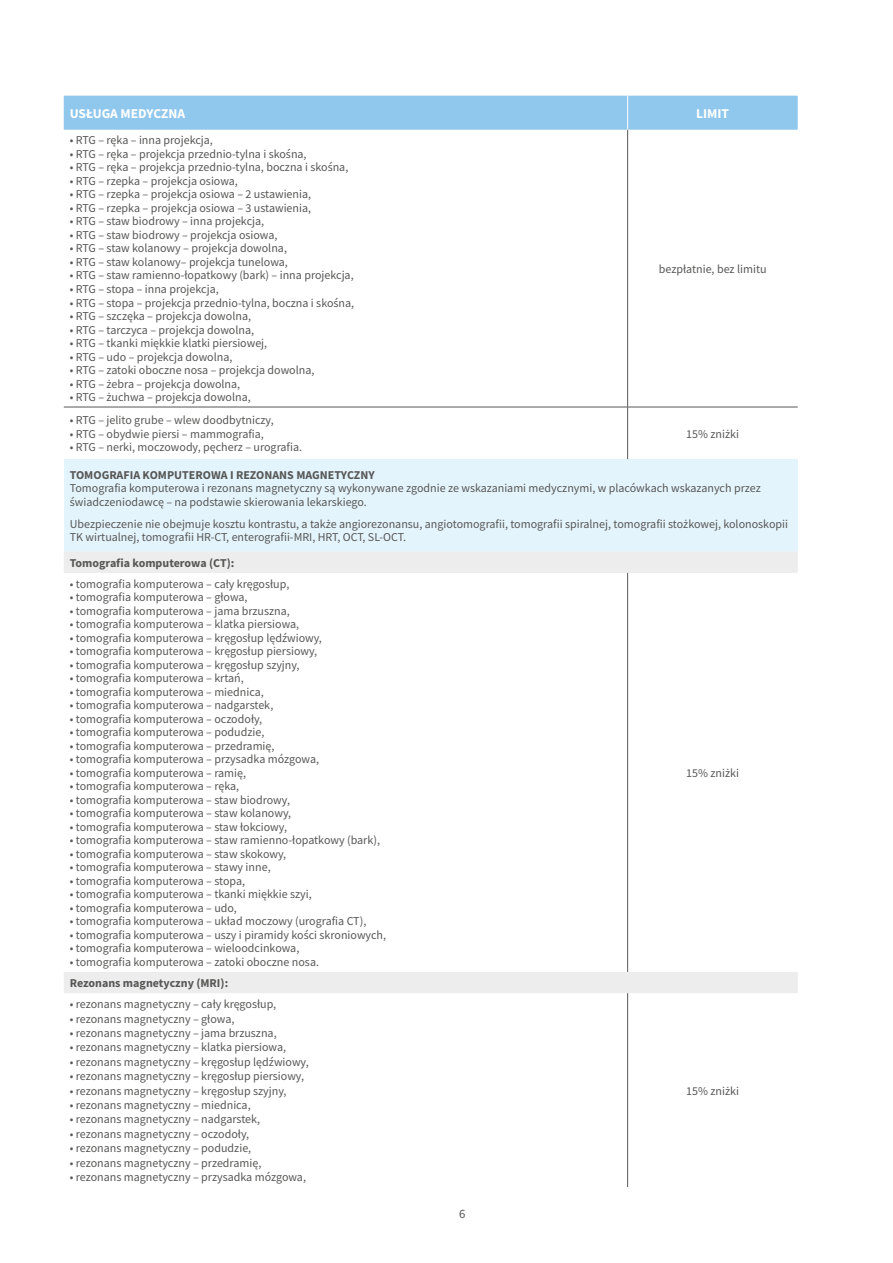
<style>
.page{position:relative;width:893px;height:1263px;background:#fff}
.page>*{position:absolute;margin:0;border:0;box-sizing:border-box;transform-origin:0 0}
.t1{font:700 13.5px "Source Sans Pro";color:#fff}
.t2{font:12.75px "Source Sans Pro";color:#575756}
.t3{font:12px/13.5px "Source Sans Pro";color:#575756}
.t4{font:700 12px "Source Sans Pro";color:#575756}
</style>
<div class="page">
<div style="left:64px;top:96px;width:734px;height:34px;background:#8fc7ed"></div>
<div style="left:64px;top:459px;width:734px;height:93px;background:#e4f4fc"></div>
<svg style="left:64px;top:552px;width:734px;height:441px"></svg>
<hr style="left:627px;top:130px;width:1px;height:277px;background:#575756">
<hr style="left:627px;top:407px;width:1px;height:52px;background:#575756">
<hr style="left:627px;top:573px;width:1px;height:399px;background:#575756">
<hr style="left:627px;top:993px;width:1px;height:194px;background:#575756">
<hr style="left:627px;top:96px;width:1px;height:34px;background:#fff">
<hr style="left:64px;top:407px;width:564px;height:1px;background:#575756">
<hr style="left:628px;top:407px;width:170px;height:1px;background:#575756">
<p class="t1" style="left:70px;top:104px;width:117px">USŁUGA MEDYCZNA</p>
<p class="t1" style="left:696px;top:104px;width:34px">LIMIT</p>
<p class="t3" style="left:70px;top:134px;width:145px">• RTG – ręka – inna projekcja,</p>
<p class="t3" style="left:70px;top:147px;width:238px">• RTG – ręka – projekcja przednio-tylna i skośna,</p>
<p class="t3" style="left:70px;top:161px;width:280px">• RTG – ręka – projekcja przednio-tylna, boczna i skośna,</p>
<p class="t3" style="left:70px;top:174px;width:170px">• RTG – rzepka – projekcja osiowa,</p>
<p class="t3" style="left:70px;top:188px;width:243px">• RTG – rzepka – projekcja osiowa – 2 ustawienia,</p>
<p class="t3" style="left:70px;top:201px;width:243px">• RTG – rzepka – projekcja osiowa – 3 ustawienia,</p>
<p class="t3" style="left:70px;top:215px;width:196px">• RTG – staw biodrowy – inna projekcja,</p>
<p class="t3" style="left:70px;top:228px;width:209px">• RTG – staw biodrowy – projekcja osiowa,</p>
<p class="t3" style="left:70px;top:242px;width:219px">• RTG – staw kolanowy – projekcja dowolna,</p>
<p class="t3" style="left:70px;top:255px;width:220px">• RTG – staw kolanowy– projekcja tunelowa,</p>
<p class="t3" style="left:70px;top:269px;width:285px">• RTG – staw ramienno-łopatkowy (bark) – inna projekcja,</p>
<p class="t3" style="left:70px;top:282px;width:150px">• RTG – stopa – inna projekcja,</p>
<p class="t3" style="left:70px;top:296px;width:286px">• RTG – stopa – projekcja przednio-tylna, boczna i skośna,</p>
<p class="t3" style="left:70px;top:309px;width:183px">• RTG – szczęka – projekcja dowolna,</p>
<p class="t3" style="left:70px;top:323px;width:186px">• RTG – tarczyca – projekcja dowolna,</p>
<p class="t3" style="left:70px;top:336px;width:199px">• RTG – tkanki miękkie klatki piersiowej,</p>
<p class="t3" style="left:70px;top:350px;width:164px">• RTG – udo – projekcja dowolna,</p>
<p class="t3" style="left:70px;top:363px;width:246px">• RTG – zatoki oboczne nosa – projekcja dowolna,</p>
<p class="t3" style="left:70px;top:377px;width:172px">• RTG – żebra – projekcja dowolna,</p>
<p class="t3" style="left:70px;top:390px;width:183px">• RTG – żuchwa – projekcja dowolna,</p>
<p class="t3" style="left:659px;top:262px;width:109px">bezpłatnie, bez limitu</p>
<p class="t3" style="left:70px;top:413px;width:205px">• RTG – jelito grube – wlew doodbytniczy,</p>
<p class="t3" style="left:70px;top:427px;width:196px">• RTG – obydwie piersi – mammografia,</p>
<p class="t3" style="left:70px;top:440px;width:234px">• RTG – nerki, moczowody, pęcherz – urografia.</p>
<p class="t3" style="left:686px;top:427px;width:54px">15% zniżki</p>
<p class="t4" style="left:70px;top:466px;width:306px">TOMOGRAFIA KOMPUTEROWA I REZONANS MAGNETYCZNY</p>
<p class="t3" style="left:70px;top:481px;width:693px">Tomografia komputerowa i rezonans magnetyczny są wykonywane zgodnie ze wskazaniami medycznymi, w placówkach wskazanych przez świadczeniodawcę – na podstawie skierowania lekarskiego.</p>
<p class="t3" style="left:70px;top:517px;width:720px">Ubezpieczenie nie obejmuje kosztu kontrastu, a także angiorezonansu, angiotomografii, tomografii spiralnej, tomografii stożkowej, kolonoskopii<br>TK wirtualnej, tomografii HR-CT, enterografii-MRI, HRT, OCT, SL-OCT.</p>
<p class="t4" style="left:70px;top:555px;width:166px">Tomografia komputerowa (CT):</p>
<p class="t3" style="left:70px;top:577px;width:221px">• tomografia komputerowa – cały kręgosłup,</p>
<p class="t3" style="left:70px;top:591px;width:179px">• tomografia komputerowa – głowa,</p>
<p class="t3" style="left:70px;top:604px;width:221px">• tomografia komputerowa – jama brzuszna,</p>
<p class="t3" style="left:70px;top:618px;width:231px">• tomografia komputerowa – klatka piersiowa,</p>
<p class="t3" style="left:70px;top:631px;width:254px">• tomografia komputerowa – kręgosłup lędźwiowy,</p>
<p class="t3" style="left:70px;top:645px;width:249px">• tomografia komputerowa – kręgosłup piersiowy,</p>
<p class="t3" style="left:70px;top:658px;width:231px">• tomografia komputerowa – kręgosłup szyjny,</p>
<p class="t3" style="left:70px;top:672px;width:176px">• tomografia komputerowa – krtań,</p>
<p class="t3" style="left:70px;top:685px;width:195px">• tomografia komputerowa – miednica,</p>
<p class="t3" style="left:70px;top:699px;width:205px">• tomografia komputerowa – nadgarstek,</p>
<p class="t3" style="left:70px;top:712px;width:194px">• tomografia komputerowa – oczodoły,</p>
<p class="t3" style="left:70px;top:726px;width:196px">• tomografia komputerowa – podudzie,</p>
<p class="t3" style="left:70px;top:739px;width:206px">• tomografia komputerowa – przedramię,</p>
<p class="t3" style="left:70px;top:753px;width:251px">• tomografia komputerowa – przysadka mózgowa,</p>
<p class="t3" style="left:70px;top:766px;width:178px">• tomografia komputerowa – ramię,</p>
<p class="t3" style="left:70px;top:780px;width:171px">• tomografia komputerowa – ręka,</p>
<p class="t3" style="left:70px;top:793px;width:222px">• tomografia komputerowa – staw biodrowy,</p>
<p class="t3" style="left:70px;top:807px;width:223px">• tomografia komputerowa – staw kolanowy,</p>
<p class="t3" style="left:70px;top:820px;width:219px">• tomografia komputerowa – staw łokciowy,</p>
<p class="t3" style="left:70px;top:834px;width:312px">• tomografia komputerowa – staw ramienno-łopatkowy (bark),</p>
<p class="t3" style="left:70px;top:847px;width:218px">• tomografia komputerowa – staw skokowy,</p>
<p class="t3" style="left:70px;top:861px;width:202px">• tomografia komputerowa – stawy inne,</p>
<p class="t3" style="left:70px;top:874px;width:177px">• tomografia komputerowa – stopa,</p>
<p class="t3" style="left:70px;top:888px;width:244px">• tomografia komputerowa – tkanki miękkie szyi,</p>
<p class="t3" style="left:70px;top:901px;width:169px">• tomografia komputerowa – udo,</p>
<p class="t3" style="left:70px;top:915px;width:298px">• tomografia komputerowa – układ moczowy (urografia CT),</p>
<p class="t3" style="left:70px;top:928px;width:318px">• tomografia komputerowa – uszy i piramidy kości skroniowych,</p>
<p class="t3" style="left:70px;top:942px;width:231px">• tomografia komputerowa – wieloodcinkowa,</p>
<p class="t3" style="left:70px;top:955px;width:251px">• tomografia komputerowa – zatoki oboczne nosa.</p>
<p class="t3" style="left:686px;top:766px;width:54px">15% zniżki</p>
<p class="t4" style="left:70px;top:975px;width:160px">Rezonans magnetyczny (MRI):</p>
<p class="t3" style="left:70px;top:997px;width:208px">• rezonans magnetyczny – cały kręgosłup,</p>
<p class="t3" style="left:70px;top:1012px;width:166px">• rezonans magnetyczny – głowa,</p>
<p class="t3" style="left:70px;top:1026px;width:208px">• rezonans magnetyczny – jama brzuszna,</p>
<p class="t3" style="left:70px;top:1040px;width:218px">• rezonans magnetyczny – klatka piersiowa,</p>
<p class="t3" style="left:70px;top:1055px;width:241px">• rezonans magnetyczny – kręgosłup lędźwiowy,</p>
<p class="t3" style="left:70px;top:1069px;width:236px">• rezonans magnetyczny – kręgosłup piersiowy,</p>
<p class="t3" style="left:70px;top:1084px;width:218px">• rezonans magnetyczny – kręgosłup szyjny,</p>
<p class="t3" style="left:70px;top:1098px;width:182px">• rezonans magnetyczny – miednica,</p>
<p class="t3" style="left:70px;top:1112px;width:192px">• rezonans magnetyczny – nadgarstek,</p>
<p class="t3" style="left:70px;top:1127px;width:181px">• rezonans magnetyczny – oczodoły,</p>
<p class="t3" style="left:70px;top:1141px;width:183px">• rezonans magnetyczny – podudzie,</p>
<p class="t3" style="left:70px;top:1156px;width:193px">• rezonans magnetyczny – przedramię,</p>
<p class="t3" style="left:70px;top:1170px;width:238px">• rezonans magnetyczny – przysadka mózgowa,</p>
<p class="t2" style="left:459px;top:1206px;width:8px">6</p>
<p class="t3" style="left:686px;top:1084px;width:54px">15% zniżki</p>
</div>
